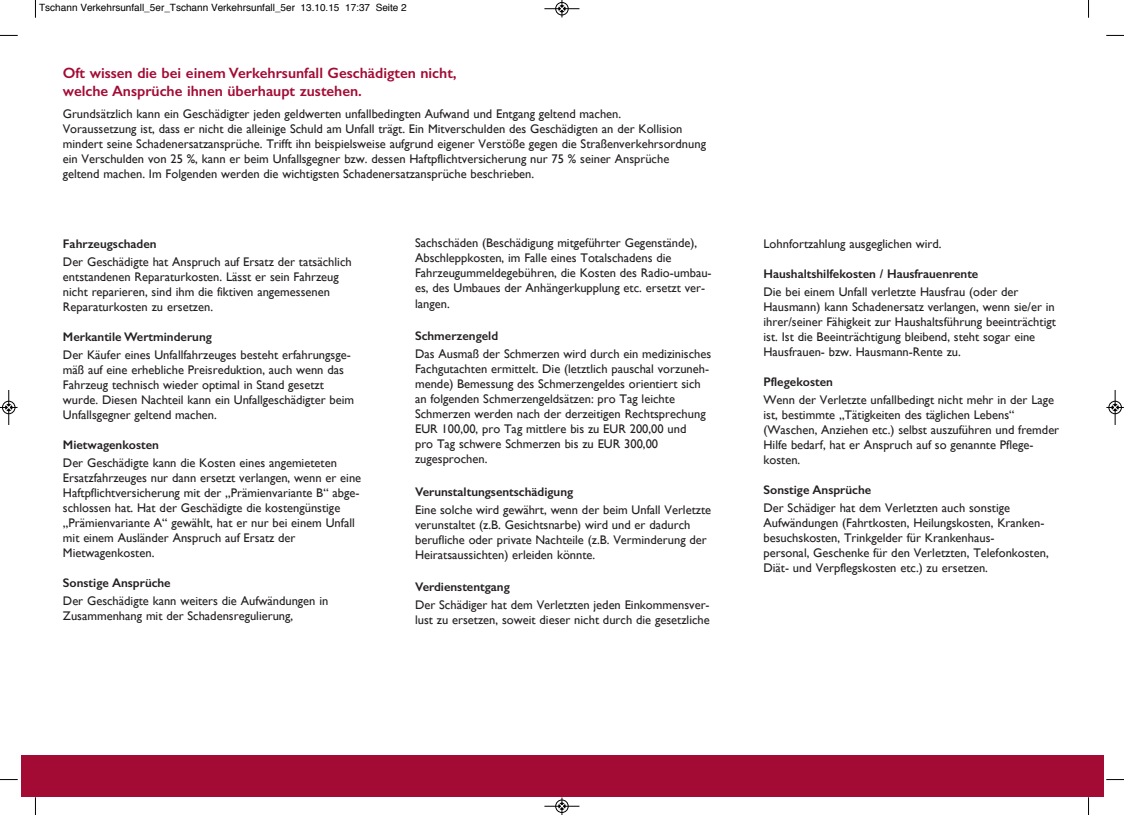
<style>
.page{position:relative;width:1124px;height:815px;background:#fff}
.page>*{position:absolute;margin:0;border:0;box-sizing:border-box;transform-origin:0 0}
.t1{font:600 15px/18px "Gill Sans";color:#a30a34}
.t2{font:12.5px/15px "Gill Sans";color:#231f20}
.t3{font:600 12.5px "Gill Sans";color:#231f20}
.t4{font:10px "Helvetica";color:#000}
</style>
<div class="page">
<div style="left:21px;top:755px;width:1083px;height:42px;background:#a30a34"></div>
<svg style="left:35px;top:0;width:1px;height:18px"></svg>
<svg style="left:0;top:35px;width:18px;height:1px"></svg>
<svg style="left:1088px;top:0;width:1px;height:18px"></svg>
<svg style="left:1106px;top:35px;width:17px;height:1px"></svg>
<svg style="left:35px;top:797px;width:1px;height:18px"></svg>
<svg style="left:0;top:779px;width:18px;height:1px"></svg>
<svg style="left:1088px;top:797px;width:1px;height:18px"></svg>
<svg style="left:1106px;top:779px;width:17px;height:1px"></svg>
<hr style="left:544px;top:8px;width:35px;height:1px;background:#000">
<div style="left:555px;top:2px;width:13px;height:13px;border:1px solid #000;border-radius:50%"></div>
<svg style="left:558px;top:0;width:7px;height:17px"></svg>
<hr style="left:544px;top:806px;width:35px;height:1px;background:#000">
<div style="left:555px;top:800px;width:13px;height:13px;border:1px solid #000;border-radius:50%"></div>
<svg style="left:558px;top:797px;width:7px;height:18px"></svg>
<hr style="left:9px;top:390px;width:1px;height:35px;background:#000">
<div style="left:2px;top:401px;width:13px;height:13px;border:1px solid #000;border-radius:50%"></div>
<svg style="left:0;top:404px;width:18px;height:7px"></svg>
<hr style="left:1114px;top:390px;width:1px;height:35px;background:#000">
<div style="left:1108px;top:401px;width:13px;height:13px;border:1px solid #000;border-radius:50%"></div>
<svg style="left:1106px;top:404px;width:17px;height:7px"></svg>
<p class="t4" style="left:39px;top:4px;width:369px">Tschann Verkehrsunfall_5er_Tschann Verkehrsunfall_5er 13.10.15 17:37 Seite 2</p>
<p class="t1" style="left:63px;top:64px;width:395px">Oft wissen die bei einem Verkehrsunfall Geschädigten nicht, welche Ansprüche ihnen überhaupt zustehen.</p>
<p class="t2" style="left:63px;top:107px;width:644px">Grundsätzlich kann ein Geschädigter jeden geldwerten unfallbedingten Aufwand und Entgang geltend machen.<br>Voraussetzung ist, dass er nicht die alleinige Schuld am Unfall trägt. Ein Mitverschulden des Geschädigten an der Kollision mindert seine Schadenersatzansprüche. Trifft ihn beispielsweise aufgrund eigener Verstöße gegen die Straßenverkehrsordnung ein Verschulden von 25 %, kann er beim Unfallsgegner bzw. dessen Haftpflichtversicherung nur 75 % seiner Ansprüche geltend machen. Im Folgenden werden die wichtigsten Schadenersatzansprüche beschrieben.</p>
<p class="t3" style="left:63px;top:236px;width:95px">Fahrzeugschaden</p>
<p class="t2" style="left:63px;top:254px;width:290px">Der Geschädigte hat Anspruch auf Ersatz der tatsächlich entstandenen Reparaturkosten. Lässt er sein Fahrzeug nicht reparieren, sind ihm die fiktiven angemessenen Reparaturkosten zu ersetzen.</p>
<p class="t3" style="left:63px;top:329px;width:150px">Merkantile Wertminderung</p>
<p class="t2" style="left:63px;top:347px;width:293px">Der Käufer eines Unfallfahrzeuges besteht erfahrungsge&shy;mäß auf eine erhebliche Preisreduktion, auch wenn das Fahrzeug technisch wieder optimal in Stand gesetzt wurde. Diesen Nachteil kann ein Unfallgeschädigter beim Unfallsgegner geltend machen.</p>
<p class="t3" style="left:63px;top:437px;width:97px">Mietwagenkosten</p>
<p class="t2" style="left:63px;top:455px;width:300px">Der Geschädigte kann die Kosten eines angemieteten Ersatzfahrzeuges nur dann ersetzt verlangen, wenn er eine Haftpflichtversicherung mit der „Prämienvariante B“ abge&shy;schlossen hat. Hat der Geschädigte die kostengünstige „Prämienvariante A“ gewählt, hat er nur bei einem Unfall mit einem Ausländer Anspruch auf Ersatz der Mietwagenkosten.</p>
<p class="t3" style="left:63px;top:576px;width:109px">Sonstige Ansprüche</p>
<p class="t2" style="left:63px;top:593px;width:267px">Der Geschädigte kann weiters die Aufwändungen in<br>Zusammenhang mit der Schadensregulierung,</p>
<p class="t2" style="left:415px;top:235px;width:298px">Sachschäden (Beschädigung mitgeführter Gegenstände), Abschleppkosten, im Falle eines Totalschadens die Fahrzeugummeldegebühren, die Kosten des Radio-umbau&shy;es, des Umbaues der Anhängerkupplung etc. ersetzt ver&shy;langen.</p>
<p class="t3" style="left:415px;top:328px;width:85px">Schmerzengeld</p>
<p class="t2" style="left:415px;top:346px;width:298px">Das Ausmaß der Schmerzen wird durch ein medizinisches Fachgutachten ermittelt. Die (letztlich pauschal vorzuneh&shy;mende) Bemessung des Schmerzengeldes orientiert sich an folgenden Schmerzengeldsätzen: pro Tag leichte Schmerzen werden nach der derzeitigen Rechtsprechung EUR 100,00, pro Tag mittlere bis zu EUR 200,00 und<br>pro Tag schwere Schmerzen bis zu EUR 300,00 zugesprochen.</p>
<p class="t3" style="left:415px;top:484px;width:160px">Verunstaltungsentschädigung</p>
<p class="t2" style="left:415px;top:502px;width:297px">Eine solche wird gewährt, wenn der beim Unfall Verletzte verunstaltet (z.B. Gesichtsnarbe) wird und er dadurch berufliche oder private Nachteile (z.B. Verminderung der Heiratsaussichten) erleiden könnte.</p>
<p class="t3" style="left:415px;top:579px;width:96px">Verdienstentgang</p>
<p class="t2" style="left:415px;top:597px;width:296px">Der Schädiger hat dem Verletzten jeden Einkommensver&shy;lust zu ersetzen, soweit dieser nicht durch die gesetzliche</p>
<p class="t2" style="left:763px;top:236px;width:179px">Lohnfortzahlung ausgeglichen wird.</p>
<p class="t3" style="left:763px;top:266px;width:216px">Haushaltshilfekosten / Hausfrauenrente</p>
<p class="t2" style="left:763px;top:284px;width:294px">Die bei einem Unfall verletzte Hausfrau (oder der Hausmann) kann Schadenersatz verlangen, wenn sie/er in ihrer/seiner Fähigkeit zur Haushaltsführung beeinträchtigt ist. Ist die Beeinträchtigung bleibend, steht sogar eine Hausfrauen- bzw. Hausmann-Rente zu.</p>
<p class="t3" style="left:763px;top:374px;width:71px">Pflegekosten</p>
<p class="t2" style="left:763px;top:392px;width:297px">Wenn der Verletzte unfallbedingt nicht mehr in der Lage ist, bestimmte „Tätigkeiten des täglichen Lebens“ (Waschen, Anziehen etc.) selbst auszuführen und fremder Hilfe bedarf, hat er Anspruch auf so genannte Pflege&shy;kosten.</p>
<p class="t3" style="left:763px;top:482px;width:109px">Sonstige Ansprüche</p>
<p class="t2" style="left:763px;top:500px;width:287px">Der Schädiger hat dem Verletzten auch sonstige Aufwändungen (Fahrtkosten, Heilungskosten, Kranken&shy;besuchskosten, Trinkgelder für Krankenhaus-<br>personal, Geschenke für den Verletzten, Telefonkosten, Diät- und Verpflegskosten etc.) zu ersetzen.</p>
</div>
